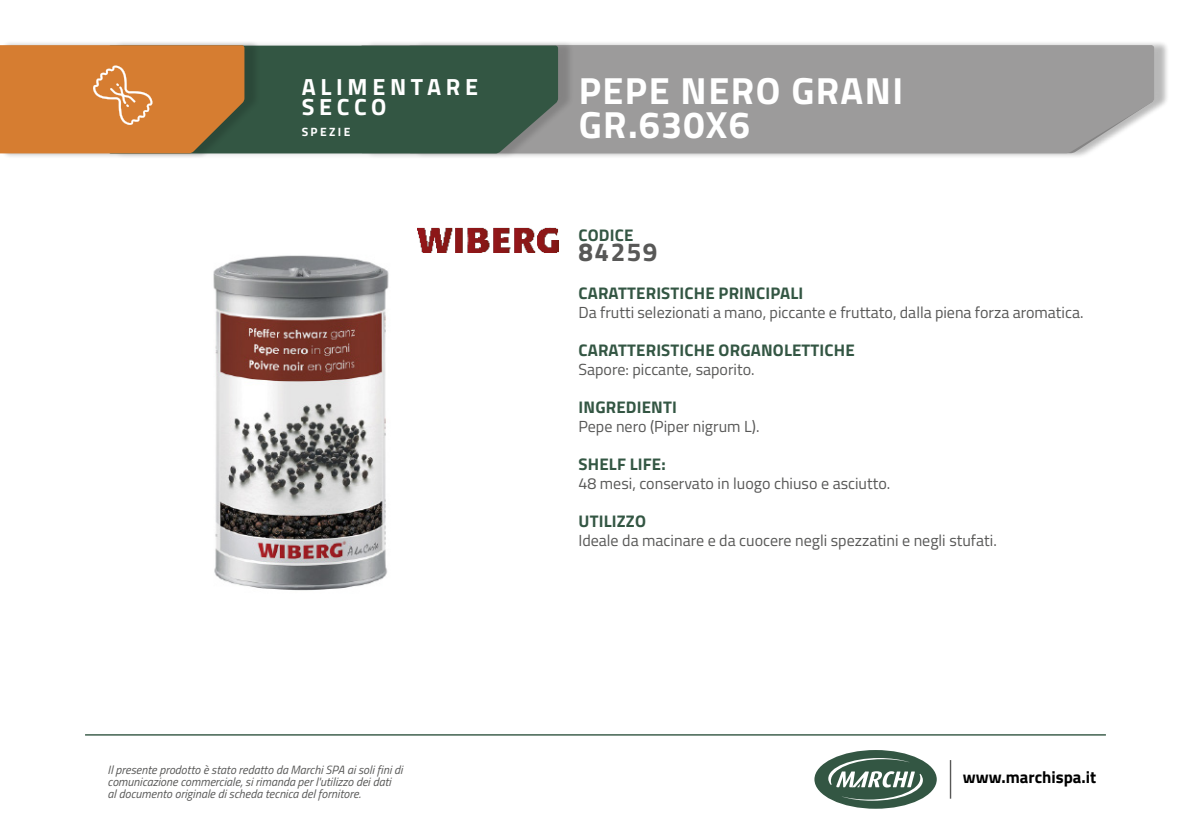
<style>
.page{position:relative;width:1191px;height:840px;background:#fff}
.page>*{position:absolute;margin:0;border:0;box-sizing:border-box;transform-origin:0 0}
.t1{font:700 37.8px/34.2px "Titillium Web";letter-spacing:.04em;color:#fff}
.t2{font:700 26px "Titillium Web";letter-spacing:.06em;color:#585857}
.t3{font:700 23.4px "Titillium Web";letter-spacing:.2em;color:#fff}
.t4{font:700 16.8px "Titillium Web";letter-spacing:.01em;color:#335643}
.t5{font:700 16.8px "Titillium Web";color:#000}
.t6{font:16px "Titillium Web";color:#585857}
.t7{font:italic 12px/12px "Titillium Web";color:#585857}
.t8{font:700 12px "Titillium Web";letter-spacing:.2em;color:#fff}
</style>
<div class="page">
<div style="left:365px;top:40px;width:804px;height:119px;background:#000;opacity:.15"></div>
<div style="left:574px;top:45px;width:580px;height:108px;background:#9c9b9b"></div>
<div style="left:113px;top:40px;width:461px;height:119px;background:#000;opacity:.15"></div>
<div style="left:260px;top:46px;width:298px;height:107px;background:#335643"></div>
<div style="left:0;top:40px;width:260px;height:119px;background:#000;opacity:.15"></div>
<svg style="left:0;top:45px;width:244px;height:108px;background:#ce7d36"></svg>
<img style="left:213px;top:255px;width:176px;height:336px">
<img style="left:417px;top:227px;width:141px;height:26px">
<hr style="left:949px;top:759px;width:2px;height:39px;background:#585857">
<div style="left:814px;top:749px;width:122px;height:59px;background:#335643;border-radius:50%"></div>
<svg style="left:828px;top:757px;width:95px;height:43px"></svg>
<hr style="left:85px;top:733px;width:1021px;height:2px;background:#335643">
<p class="t3" style="left:302px;top:69px;width:178px">ALIMENTARE</p>
<p class="t3" style="left:302px;top:89px;width:86px">SECCO</p>
<p class="t8" style="left:302px;top:122px;width:50px">SPEZIE</p>
<p class="t7" style="left:108px;top:762px;width:296px">Il presente prodotto è stato redatto da Marchi SPA ai soli fini di comunicazione commerciale, si rimanda per l'utilizzo dei dati<br>al documento originale di scheda tecnica del fornitore.</p>
<p class="t1" style="left:578px;top:71px;width:326px">PEPE NERO GRANI</p>
<p class="t1" style="left:578px;top:105px;width:173px">GR.630X6</p>
<p class="t1" style="left:606px;top:71px;width:449px;text-indent:-24px">L CAMEMBE T LONG LIFE .125 X24</p>
<p class="t4" style="left:578px;top:222px;width:56px">CODICE</p>
<p class="t2" style="left:578px;top:232px;width:81px">84259</p>
<p class="t4" style="left:578px;top:280px;width:226px">CARATTERISTICHE PRINCIPALI</p>
<p class="t6" style="left:578px;top:300px;width:506px">Da frutti selezionati a mano, piccante e fruttato, dalla piena forza aromatica.</p>
<p class="t4" style="left:578px;top:337px;width:278px">CARATTERISTICHE ORGANOLETTICHE</p>
<p class="t6" style="left:578px;top:357px;width:178px">Sapore: piccante, saporito.</p>
<p class="t4" style="left:578px;top:394px;width:100px">INGREDIENTI</p>
<p class="t6" style="left:578px;top:414px;width:182px">Pepe nero (Piper nigrum L).</p>
<p class="t4" style="left:578px;top:451px;width:89px">SHELF LIFE:</p>
<p class="t6" style="left:578px;top:471px;width:313px">48 mesi, conservato in luogo chiuso e asciutto.</p>
<p class="t4" style="left:578px;top:508px;width:69px">UTILIZZO</p>
<p class="t6" style="left:578px;top:528px;width:420px">Ideale da macinare e da cuocere negli spezzatini e negli stufati.</p>
<p class="t5" style="left:963px;top:764px;width:135px">www.marchispa.it</p>
</div>
